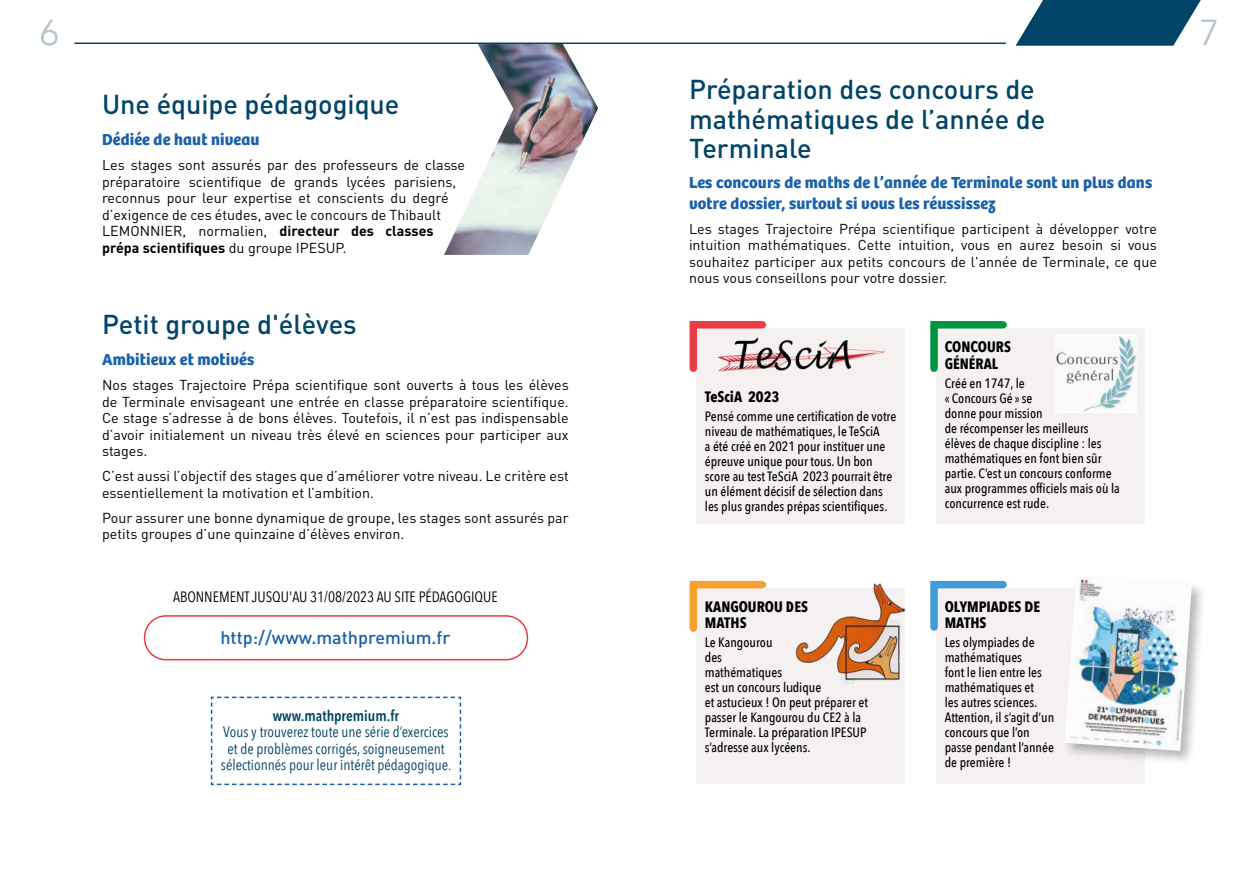
<style>
.page{position:relative;width:1259px;height:893px;background:#fff}
.page>*{position:absolute;margin:0;border:0;box-sizing:border-box;transform-origin:0 0}
.t1{font:36px "Avenir";color:#b6c4cd}
.t2{font:500 27px/29.7px "DIN";color:#004467}
.t3{font:500 18px "DIN";color:#1961ac}
.t4{font:700 16.5px/21px "Bree";letter-spacing:.01em;color:#1961ac}
.t5{font:15px/16.5px "Avenir Next Condensed";color:#004467;text-align:center}
.t6{font:700 15px/16.5px "Avenir Next Condensed";color:#000}
.t7{font:15px "Avenir Next Condensed";color:#000}
.t8{font:600 15px "Avenir Next Condensed";color:#004467}
.t9{font:14.25px/16.5px "DIN";color:#000}
.t10{font:500 13.5px/15px "Avenir Next Condensed";color:#000}
.s1{font-weight:700}
</style>
<div class="page">
<hr style="left:74px;top:43px;width:932px;height:1px;background:#004467">
<div style="left:144px;top:615px;width:384px;height:45px;border:2px solid #e83c46;border-radius:21px"></div>
<svg style="left:1015px;top:0;width:185px;height:46px"></svg>
<svg style="left:210px;top:696px;width:252px;height:90px"></svg>
<img style="left:444px;top:44px;width:154px;height:211px">
<div style="left:696px;top:328px;width:208px;height:196px;background:#f4f1f0"></div>
<div style="left:936px;top:328px;width:208px;height:196px;background:#f4f1f0"></div>
<div style="left:936px;top:588px;width:208px;height:196px;background:#f4f1f0"></div>
<div style="left:696px;top:588px;width:208px;height:196px;background:#f4f1f0"></div>
<img style="left:1056px;top:335px;width:80px;height:77px">
<img style="left:795px;top:583px;width:111px;height:108px">
<div style="left:1061px;top:573px;width:145px;height:193px;background:#000;opacity:.29"></div>
<img style="left:1064px;top:576px;width:128px;height:175px">
<img style="left:770px;top:340px;width:115px;height:31px">
<svg style="left:689px;top:321px;width:81px;height:51px"></svg>
<svg style="left:689px;top:580px;width:77px;height:52px"></svg>
<svg style="left:930px;top:321px;width:77px;height:51px"></svg>
<svg style="left:930px;top:580px;width:77px;height:51px"></svg>
<h1 class="t1" style="left:40px;top:11px;width:22px">6</h1>
<h1 class="t1" style="left:1199px;top:11px;width:22px">7</h1>
<h2 class="t2" style="left:102px;top:89px;width:299px">Une équipe pédagogique</h2>
<p class="t4" style="left:102px;top:129px;width:159px">Dédiée de haut niveau</p>
<p class="t9" style="left:102px;top:157px;width:365px">Les stages sont assurés par des professeurs de classe préparatoire scientifique de grands lycées parisiens, reconnus pour leur expertise et conscients du degré d’exigence de ces études, avec le concours de Thibault LEMONNIER, normalien, <span class="s1">directeur des classes prépa scientifiques</span> du groupe IPESUP.</p>
<h2 class="t2" style="left:102px;top:309px;width:256px">Petit groupe d'élèves</h2>
<p class="t4" style="left:102px;top:349px;width:154px">Ambitieux et motivés</p>
<p class="t9" style="left:102px;top:377px;width:468px;text-align:justify">Nos stages Trajectoire Prépa scientifique sont ouverts à tous les élèves de Terminale envisageant une entrée en classe préparatoire scientifique.<br>Ce stage s’adresse à de bons élèves. Toutefois, il n’est pas indispensable d’avoir initialement un niveau très élevé en sciences pour participer aux stages.</p>
<p class="t9" style="left:102px;top:468px;width:468px">C’est aussi l’objectif des stages que d’améliorer votre niveau. Le critère est essentiellement la motivation et l’ambition.</p>
<p class="t9" style="left:102px;top:509px;width:468px">Pour assurer une bonne dynamique de groupe, les stages sont assurés par petits groupes d’une quinzaine d’élèves environ.</p>
<p class="t7" style="left:173px;top:584px;width:326px">ABONNEMENT JUSQU'AU 31/08/2023 AU SITE PÉDAGOGIQUE</p>
<p class="t3" style="left:220px;top:626px;width:232px">http://www.mathpremium.fr</p>
<p class="t8" style="left:273px;top:703px;width:128px">www.mathpremium.fr</p>
<p class="t5" style="left:221px;top:723px;width:232px">Vous y trouverez toute une série d’exercices et de problèmes corrigés, soigneusement sélectionnés pour leur intérêt pédagogique.</p>
<h2 class="t2" style="left:689px;top:73px;width:358px">Préparation des concours de mathématiques de l’année de<br>Terminale</h2>
<p class="t4" style="left:689px;top:172px;width:465px">Les concours de maths de l’année de Terminale sont un plus dans votre dossier, surtout si vous les réussissez</p>
<p class="t9" style="left:689px;top:220px;width:469px;text-align:justify">Les stages Trajectoire Prépa scientifique participent à développer votre intuition mathématiques. Cette intuition, vous en aurez besoin si vous souhaitez participer aux petits concours de l'année de Terminale, ce que nous vous conseillons pour votre dossier.</p>
<p class="t6" style="left:705px;top:388px;width:76px">TeSciA 2023</p>
<p class="t10" style="left:705px;top:409px;width:193px">Pensé comme une certification de votre niveau de mathématiques, le TeSciA<br>a été créé en 2021 pour instituer une épreuve unique pour tous. Un bon score au test TeSciA 2023 pourrait être un élément décisif de sélection dans les plus grandes prépas scientifiques.</p>
<p class="t6" style="left:705px;top:598px;width:105px">KANGOUROU DES<br>MATHS</p>
<p class="t10" style="left:705px;top:635px;width:165px">Le Kangourou<br>des<br>mathématiques<br>est un concours ludique<br>et astucieux ! On peut préparer et passer le Kangourou du CE2 à la<br>Terminale. La préparation IPESUP s’adresse aux lycéens.</p>
<p class="t6" style="left:944px;top:338px;width:68px">CONCOURS<br>GÉNÉRAL</p>
<p class="t10" style="left:944px;top:375px;width:177px">Créé en 1747, le<br>« Concours Gé » se<br>donne pour mission<br>de récompenser les meilleurs élèves de chaque discipline : les mathématiques en font bien sûr partie. C’est un concours conforme aux programmes officiels mais où la concurrence est rude.</p>
<p class="t6" style="left:944px;top:598px;width:97px">OLYMPIADES DE<br>MATHS</p>
<p class="t10" style="left:944px;top:635px;width:111px">Les olympiades de mathématiques<br>font le lien entre les mathématiques et<br>les autres sciences.<br>Attention, il s’agit d’un concours que l’on passe pendant l’année de première !</p>
</div>
